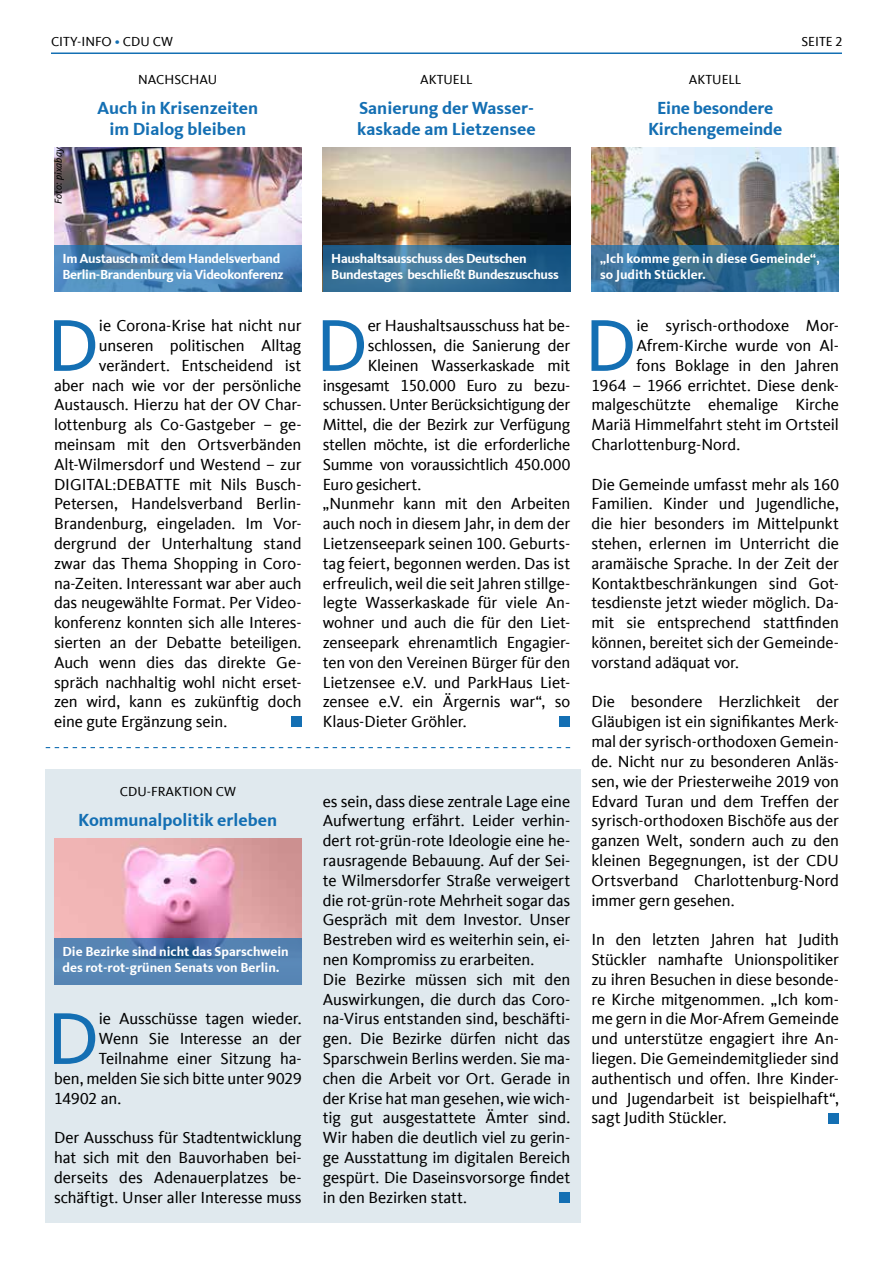
<style>
.page{position:relative;width:893px;height:1263px;background:#fff}
.page>*{position:absolute;margin:0;border:0;box-sizing:border-box;transform-origin:0 0}
.t1{font:75.9px "CDU Kievit Tab";color:#146fb3}
.t2{font:700 18px/21.6px "CDU Kievit Tab";color:#146fb3;text-align:center}
.t3{font:16.5px/19.8px "CDU Kievit Tab";letter-spacing:-.01em;color:#000;text-align:justify}
.t4{font:700 13.5px/16.2px "CDU Kievit Tab";letter-spacing:-.025em;color:#fff}
.t5{font:700 13.5px/16.2px "CDU Kievit Tab";color:#fff}
.t6{font:13.5px "CDU Kievit Tab";color:#000}
.t7{font:italic 10.5px "CDU Kievit";color:#000}
.s1{color:#146fb3}
</style>
<div class="page">
<hr style="left:51px;top:53px;width:791px;height:1px;background:#146fb3">
<div style="left:291px;top:717px;width:10px;height:10px;background:#146fb3"></div>
<div style="left:828px;top:1113px;width:11px;height:10px;background:#146fb3"></div>
<div style="left:560px;top:717px;width:10px;height:10px;background:#146fb3"></div>
<img style="left:54px;top:147px;width:247px;height:98px">
<img style="left:591px;top:147px;width:248px;height:98px">
<img style="left:323px;top:147px;width:247px;height:98px">
<svg style="left:591px;top:245px;width:248px;height:47px;background:#337197"></svg>
<svg style="left:323px;top:245px;width:247px;height:47px;background:#2f6a92"></svg>
<svg style="left:54px;top:245px;width:247px;height:47px;background:#4d88ba"></svg>
<svg style="left:46px;top:747px;width:524px;height:1px"></svg>
<div style="left:45px;top:769px;width:535px;height:453px;background:#e0e9ee"></div>
<img style="left:54px;top:838px;width:247px;height:100px">
<div style="left:560px;top:1192px;width:10px;height:10px;background:#146fb3"></div>
<svg style="left:54px;top:938px;width:247px;height:47px;background:#5280b1"></svg>
<p class="t6" style="left:51px;top:34px;width:124px">CITY-INFO <span class="s1">•</span> CDU CW</p>
<p class="t6" style="left:801px;top:34px;width:43px">SEITE 2</p>
<p class="t7" style="left:52px;top:204px;width:59px;rotate:-90deg">Foto: pixabay</p>
<p class="t6" style="left:138px;top:71px;width:80px">NACHSCHAU</p>
<p class="t6" style="left:420px;top:71px;width:54px">AKTUELL</p>
<p class="t6" style="left:689px;top:71px;width:54px">AKTUELL</p>
<p class="t2" style="left:97px;top:97px;width:163px">Auch in Krisenzeiten im Dialog bleiben</p>
<p class="t2" style="left:648px;top:97px;width:136px">Eine besondere<br>Kirchengemeinde</p>
<p class="t2" style="left:357px;top:97px;width:180px;text-align:left">Sanierung der Wasser&shy;kaskade am Lietzensee</p>
<p class="t4" style="left:63px;top:250px;width:223px">Im Austausch mit dem Handelsverband<br>Berlin-Brandenburg via Videokonferenz</p>
<h1 class="t1" style="left:47px;top:303px;width:53px">D</h1>
<p class="t3" style="left:99px;top:316px;width:204px">ie Corona-Krise hat nicht nur</p>
<p class="t3" style="left:99px;top:336px;width:204px">unseren politischen Alltag</p>
<p class="t3" style="left:99px;top:356px;width:204px">verändert. Entscheidend ist</p>
<p class="t3" style="left:54px;top:375px;width:249px">aber nach wie vor der persönliche</p>
<p class="t3" style="left:54px;top:395px;width:249px">Austausch. Hierzu hat der OV Char-</p>
<p class="t3" style="left:54px;top:415px;width:249px">lottenburg als Co-Gastgeber – ge-</p>
<p class="t3" style="left:54px;top:435px;width:249px">meinsam mit den Ortsverbänden</p>
<p class="t3" style="left:54px;top:455px;width:249px">Alt-Wilmersdorf und Westend – zur</p>
<p class="t3" style="left:54px;top:474px;width:249px">DIGITAL:DEBATTE mit Nils Busch-</p>
<p class="t3" style="left:54px;top:494px;width:249px">Petersen, Handelsverband Berlin-</p>
<p class="t3" style="left:54px;top:514px;width:249px">Brandenburg, eingeladen. Im Vor-</p>
<p class="t3" style="left:54px;top:534px;width:249px">dergrund der Unterhaltung stand</p>
<p class="t3" style="left:54px;top:554px;width:249px">zwar das Thema Shopping in Coro-</p>
<p class="t3" style="left:54px;top:573px;width:249px">na-Zeiten. Interessant war aber auch</p>
<p class="t3" style="left:54px;top:593px;width:249px">das neugewählte Format. Per Video-</p>
<p class="t3" style="left:54px;top:613px;width:249px">konferenz konnten sich alle Interes-</p>
<p class="t3" style="left:54px;top:633px;width:249px">sierten an der Debatte beteiligen.</p>
<p class="t3" style="left:54px;top:653px;width:249px">Auch wenn dies das direkte Ge-</p>
<p class="t3" style="left:54px;top:672px;width:249px">spräch nachhaltig wohl nicht erset-</p>
<p class="t3" style="left:54px;top:692px;width:249px">zen wird, kann es zukünftig doch</p>
<p class="t3" style="left:54px;top:712px;width:175px">eine gute Ergänzung sein.</p>
<p class="t4" style="left:331px;top:250px;width:229px">Haushaltsausschuss des Deutschen<br>Bundestages beschließt Bundeszuschuss</p>
<h1 class="t1" style="left:316px;top:303px;width:53px">D</h1>
<p class="t3" style="left:368px;top:316px;width:204px">er Haushaltsausschuss hat be-</p>
<p class="t3" style="left:368px;top:336px;width:204px">schlossen, die Sanierung der</p>
<p class="t3" style="left:368px;top:356px;width:204px">Kleinen Wasserkaskade mit</p>
<p class="t3" style="left:323px;top:375px;width:249px">insgesamt 150.000 Euro zu bezu-</p>
<p class="t3" style="left:323px;top:395px;width:249px">schussen. Unter Berücksichtigung der</p>
<p class="t3" style="left:323px;top:415px;width:249px">Mittel, die der Bezirk zur Verfügung</p>
<p class="t3" style="left:323px;top:435px;width:249px">stellen möchte, ist die erforderliche</p>
<p class="t3" style="left:323px;top:455px;width:249px">Summe von voraussichtlich 450.000</p>
<p class="t3" style="left:323px;top:474px;width:100px">Euro gesichert.</p>
<p class="t3" style="left:323px;top:494px;width:249px">„Nunmehr kann mit den Arbeiten</p>
<p class="t3" style="left:323px;top:514px;width:249px">auch noch in diesem Jahr, in dem der</p>
<p class="t3" style="left:323px;top:534px;width:249px">Lietzenseepark seinen 100. Geburts-</p>
<p class="t3" style="left:323px;top:554px;width:249px">tag feiert, begonnen werden. Das ist</p>
<p class="t3" style="left:323px;top:573px;width:249px">erfreulich, weil die seit Jahren stillge-</p>
<p class="t3" style="left:323px;top:593px;width:249px">legte Wasserkaskade für viele An-</p>
<p class="t3" style="left:323px;top:613px;width:249px">wohner und auch die für den Liet-</p>
<p class="t3" style="left:323px;top:633px;width:249px">zenseepark ehrenamtlich Engagier-</p>
<p class="t3" style="left:323px;top:653px;width:249px">ten von den Vereinen Bürger für den</p>
<p class="t3" style="left:323px;top:672px;width:249px">Lietzensee e.V. und ParkHaus Liet-</p>
<p class="t3" style="left:323px;top:692px;width:249px">zensee e.V. ein Ärgernis war“, so</p>
<p class="t3" style="left:323px;top:712px;width:145px">Klaus-Dieter Gröhler.</p>
<p class="t6" style="left:120px;top:784px;width:117px">CDU-FRAKTION CW</p>
<p class="t2" style="left:78px;top:809px;width:201px">Kommunalpolitik erleben</p>
<p class="t5" style="left:63px;top:943px;width:228px">Die Bezirke sind nicht das Sparschwein des rot-rot-grünen Senats von Berlin.</p>
<h1 class="t1" style="left:47px;top:996px;width:53px">D</h1>
<p class="t3" style="left:99px;top:1009px;width:204px">ie Ausschüsse tagen wieder.</p>
<p class="t3" style="left:99px;top:1029px;width:204px">Wenn Sie Interesse an der</p>
<p class="t3" style="left:99px;top:1049px;width:204px">Teilnahme einer Sitzung ha-</p>
<p class="t3" style="left:54px;top:1068px;width:249px">ben, melden Sie sich bitte unter 9029</p>
<p class="t3" style="left:54px;top:1088px;width:69px">14902 an.</p>
<p class="t3" style="left:54px;top:1128px;width:249px">Der Ausschuss für Stadtentwicklung hat sich mit den Bauvorhaben bei&shy;derseits des Adenauerplatzes be&shy;schäftigt. Unser aller Interesse muss</p>
<p class="t3" style="left:323px;top:791px;width:249px;text-align:left">es sein, dass diese zentrale Lage eine Aufwertung erfährt. Leider verhin&shy;dert rot-grün-rote Ideologie eine he&shy;rausragende Bebauung. Auf der Sei&shy;te Wilmersdorfer Straße verweigert die rot-grün-rote Mehrheit sogar das Gespräch mit dem Investor. Unser Bestreben wird es weiterhin sein, ei&shy;nen Kompromiss zu erarbeiten.<br>Die Bezirke müssen sich mit den Auswirkungen, die durch das Coro&shy;na-Virus entstanden sind, beschäfti&shy;gen. Die Bezirke dürfen nicht das Sparschwein Berlins werden. Sie ma&shy;chen die Arbeit vor Ort. Gerade in der Krise hat man gesehen, wie wich&shy;tig gut ausgestattete Ämter sind.<br>Wir haben die deutlich viel zu gerin&shy;ge Ausstattung im digitalen Bereich gespürt. Die Daseinsvorsorge findet in den Bezirken statt.</p>
<p class="t5" style="left:600px;top:250px;width:221px">„Ich komme gern in diese Gemeinde“, so Judith Stückler.</p>
<h1 class="t1" style="left:584px;top:303px;width:53px">D</h1>
<p class="t3" style="left:636px;top:316px;width:204px">ie syrisch-orthodoxe Mor-</p>
<p class="t3" style="left:636px;top:336px;width:204px">Afrem-Kirche wurde von Al-</p>
<p class="t3" style="left:636px;top:356px;width:204px">fons Boklage in den Jahren</p>
<p class="t3" style="left:591px;top:375px;width:249px">1964 – 1966 errichtet. Diese denk-</p>
<p class="t3" style="left:591px;top:395px;width:249px">malgeschützte ehemalige Kirche</p>
<p class="t3" style="left:591px;top:415px;width:249px">Mariä Himmelfahrt steht im Ortsteil</p>
<p class="t3" style="left:591px;top:435px;width:150px">Charlottenburg-Nord.</p>
<p class="t3" style="left:591px;top:474px;width:249px">Die Gemeinde umfasst mehr als 160<br>Familien. Kinder und Jugendliche, die hier besonders im Mittelpunkt stehen, erlernen im Unterricht die aramäische Sprache. In der Zeit der Kontaktbeschränkungen sind Got&shy;tesdienste jetzt wieder möglich. Da&shy;mit sie entsprechend stattfinden können, bereitet sich der Gemeinde&shy;vorstand adäquat vor.</p>
<p class="t3" style="left:591px;top:692px;width:249px">Die besondere Herzlichkeit der Gläubigen ist ein signifikantes Merk&shy;mal der syrisch-orthodoxen Gemein&shy;de. Nicht nur zu besonderen Anläs&shy;sen, wie der Priesterweihe 2019 von Edvard Turan und dem Treffen der syrisch-orthodoxen Bischöfe aus der ganzen Welt, sondern auch zu den kleinen Begegnungen, ist der CDU Ortsverband Charlottenburg-Nord immer gern gesehen.</p>
<p class="t3" style="left:591px;top:930px;width:249px">In den letzten Jahren hat Judith Stückler namhafte Unionspolitiker zu ihren Besuchen in diese besonde&shy;re Kirche mitgenommen. „Ich kom&shy;me gern in die Mor-Afrem Gemeinde und unterstütze engagiert ihre An&shy;liegen. Die Gemeindemitglieder sind authentisch und offen. Ihre Kinder&shy;und Jugendarbeit ist beispielhaft“, sagt Judith Stückler.</p>
</div>
